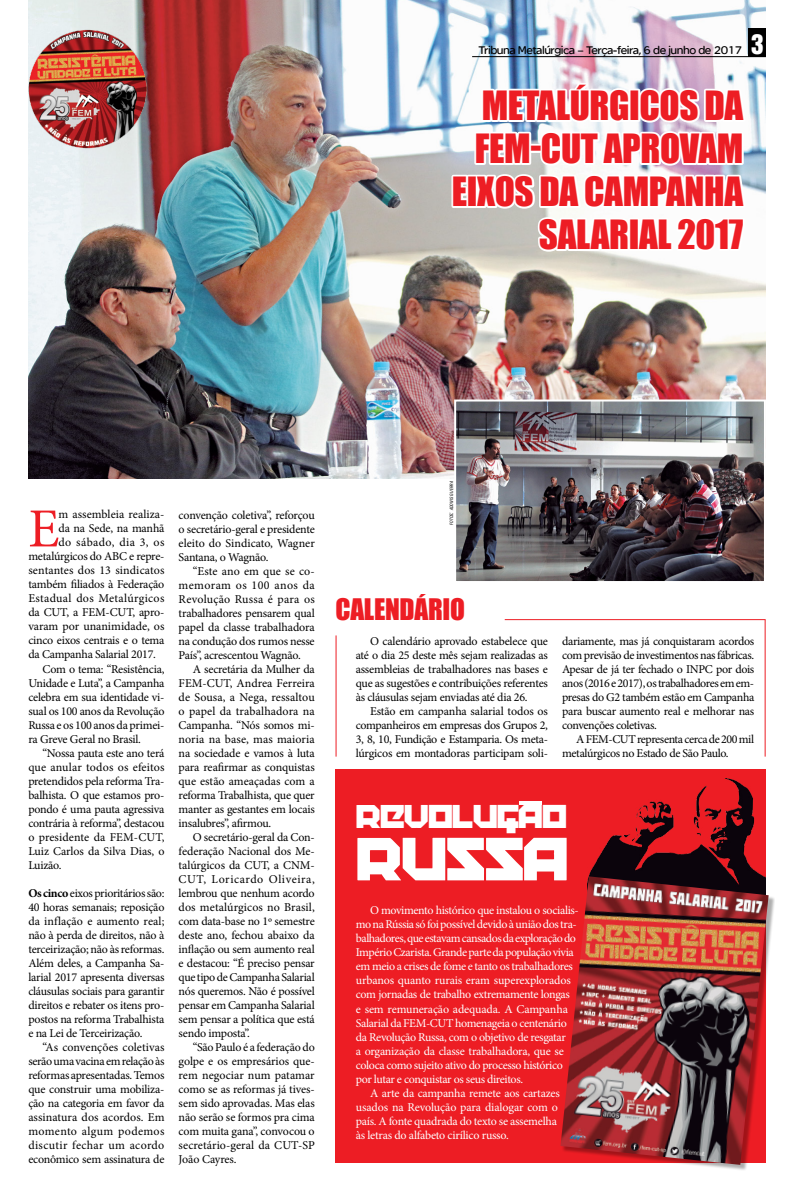
<style>
.page{position:relative;width:794px;height:1191px;background:#fff}
.page>*{position:absolute;margin:0;border:0;box-sizing:border-box;transform-origin:0 0}
.t1{font:55.1px "Minion Pro";color:#ed1d24}
.t2{font:54.4px "Future Socialism";letter-spacing:-.03em;color:#fff}
.t3{font:37px/43px "Impact";letter-spacing:-.01em;color:#ed1d24;text-align:right}
.t4{font:29.5px "Future Socialism";letter-spacing:-.03em;color:#fff}
.t5{font:27.3px "Impact";letter-spacing:-.01em;color:#ed1d24}
.t6{font:12px/14px "Minion Pro";letter-spacing:-.02em;color:#000;text-align:justify}
.t7{font:12px "Minion Pro";letter-spacing:-.03em;color:#fff}
.t8{font:12px "Minion Pro";letter-spacing:-.01em;color:#fff}
.t9{font:12px "SE Optimist Semi";letter-spacing:-.04em;color:#000}
.t10{font:12px "Minion Pro";letter-spacing:.01em;color:#000}
.t11{font:12px "Minion Pro";letter-spacing:.025em;color:#000}
.t12{font:12px "Minion Pro";color:#000}
.t13{font:italic condensed 4.4px "Swiss 721 BT";letter-spacing:-.005em;color:#000}
.s1{font-family:"Helvetica Inserat";font-size:25px;color:#fff}
.s2{font-weight:700}
.s3{font-size:6.2px}
</style>
<div class="page">
<img style="left:28px;top:0;width:738px;height:479px">
<img style="left:457px;top:402px;width:306px;height:178px">
<div style="left:454px;top:399px;width:312px;height:184px;border:2px solid #fff"></div>
<div style="left:335px;top:769px;width:430px;height:393px;background:#ed1d24"></div>
<img style="left:588px;top:778px;width:176px;height:98px">
<hr style="left:472px;top:56px;width:294px;height:1px;background:#000">
<div style="left:749px;top:29px;width:17px;height:28px;background:#000"></div>
<svg style="left:449px;top:40px;width:299px;height:215px"></svg>
<hr style="left:505px;top:619px;width:260px;height:1px;background:#ed1d24">
<hr style="left:764px;top:620px;width:1px;height:136px;background:#ed1d24">
<hr style="left:335px;top:635px;width:1px;height:121px;background:#ed1d24">
<svg style="left:519px;top:801px;width:23px;height:3px"></svg>
<div style="left:562px;top:877px;width:213px;height:294px;background:#000;opacity:.32"></div>
<img style="left:560px;top:876px;width:208px;height:288px">
<img style="left:28px;top:30px;width:118px;height:118px">
<p class="t9" style="left:478px;top:44px;width:287px">Tribuna Metalúrgica – Terça-feira, 6 de junho de 2017 <span class="s1">3</span></p>
<h3 class="t3" style="left:452px;top:83px;width:293px">METALÚRGICOS DA<br>FEM-CUT APROVAM<br>EIXOS DA CAMPANHA<br>SALARIAL 2017</h3>
<h1 class="t1" style="left:28px;top:492px;width:33px">E</h1>
<p class="t6" style="left:59px;top:507px;width:107px">m assembleia realiza-</p>
<p class="t6" style="left:59px;top:521px;width:107px">da na Sede, na manhã</p>
<p class="t6" style="left:59px;top:535px;width:107px">do sábado, dia 3, os</p>
<p class="t6" style="left:28px;top:549px;width:138px">metalúrgicos do ABC e repre-</p>
<p class="t10" style="left:28px;top:562px;width:138px">sentantes dos 13 sindicatos</p>
<p class="t6" style="left:28px;top:577px;width:138px">também filiados à Federação</p>
<p class="t11" style="left:28px;top:590px;width:138px">Estadual dos Metalúrgicos</p>
<p class="t6" style="left:28px;top:605px;width:138px">da CUT, a FEM-CUT, apro-</p>
<p class="t12" style="left:28px;top:618px;width:138px">varam por unanimidade, os</p>
<p class="t6" style="left:28px;top:633px;width:138px">cinco eixos centrais e o tema</p>
<p class="t6" style="left:28px;top:647px;width:129px">da Campanha Salarial 2017.</p>
<p class="t6" style="left:43px;top:661px;width:123px">Com o tema: “Resistência,</p>
<p class="t6" style="left:28px;top:675px;width:138px">Unidade e Luta”, a Campanha</p>
<p class="t6" style="left:28px;top:689px;width:138px">celebra em sua identidade vi-</p>
<p class="t6" style="left:28px;top:703px;width:138px">sual os 100 anos da Revolução</p>
<p class="t6" style="left:28px;top:717px;width:138px">Russa e os 100 anos da primei-</p>
<p class="t6" style="left:28px;top:731px;width:114px">ra Greve Geral no Brasil.</p>
<p class="t6" style="left:43px;top:745px;width:123px">“Nossa pauta este ano terá</p>
<p class="t6" style="left:28px;top:760px;width:138px">que anular todos os efeitos</p>
<p class="t6" style="left:28px;top:774px;width:138px">pretendidos pela reforma Tra-</p>
<p class="t6" style="left:28px;top:788px;width:138px">balhista. O que estamos pro-</p>
<p class="t6" style="left:28px;top:802px;width:138px">pondo é uma pauta agressiva</p>
<p class="t6" style="left:28px;top:816px;width:138px">contrária à reforma”, destacou</p>
<p class="t10" style="left:28px;top:828px;width:138px">o presidente da FEM-CUT,</p>
<p class="t6" style="left:28px;top:844px;width:138px">Luiz Carlos da Silva Dias, o</p>
<p class="t6" style="left:28px;top:858px;width:35px">Luizão.</p>
<p class="t6" style="left:28px;top:886px;width:138px"><span class="s2">Os cinco</span> eixos prioritários são:<br>40 horas semanais; reposição da inflação e aumento real; não à perda de direitos, não à terceirização; não às reformas.<br>Além deles, a Campanha Sa&shy;larial 2017 apresenta diversas cláusulas sociais para garantir direitos e rebater os itens pro&shy;postos na reforma Trabalhista e na Lei de Terceirização.</p>
<p class="t6" style="left:28px;top:1040px;width:138px;text-indent:14px">“As convenções coletivas serão uma vacina em relação às reformas apresentadas. Temos que construir uma mobiliza&shy;ção na categoria em favor da assinatura dos acordos. Em momento algum podemos discutir fechar um acordo econômico sem assinatura de</p>
<p class="t6" style="left:179px;top:508px;width:138px">convenção coletiva”, reforçou o secretário-geral e presidente eleito do Sindicato, Wagner Santana, o Wagnão.</p>
<p class="t6" style="left:179px;top:564px;width:138px;text-indent:14px">“Este ano em que se co&shy;memoram os 100 anos da Revolução Russa é para os trabalhadores pensarem qual papel da classe trabalhadora na condução dos rumos nesse País”, acrescentou Wagnão.</p>
<p class="t6" style="left:179px;top:662px;width:138px;text-indent:14px">A secretária da Mulher da FEM-CUT, Andrea Ferreira de Sousa, a Nega, ressaltou o papel da trabalhadora na Campanha. “Nós somos mi&shy;noria na base, mas maioria na sociedade e vamos à luta para reafirmar as conquistas que estão ameaçadas com a reforma Trabalhista, que quer manter as gestantes em locais insalubres”, afirmou.</p>
<p class="t6" style="left:179px;top:830px;width:138px;text-indent:14px">O secretário-geral da Con&shy;federação Nacional dos Me&shy;talúrgicos da CUT, a CNM-CUT, Loricardo Oliveira, lembrou que nenhum acordo dos metalúrgicos no Brasil, com data-base no 1º semestre deste ano, fechou abaixo da inflação ou sem aumento real e destacou: “É preciso pensar que tipo de Campanha Salarial nós queremos. Não é possível pensar em Campanha Salarial sem pensar a política que está sendo imposta”.</p>
<p class="t6" style="left:179px;top:1040px;width:138px;text-indent:14px">“São Paulo é a federação do golpe e os empresários que&shy;rem negociar num patamar como se as reformas já tives&shy;sem sido aprovadas. Mas elas não serão se formos pra cima com muita gana”, convocou o secretário-geral da CUT-SP João Cayres.</p>
<p class="t13" style="left:449px;top:525px;width:45px;rotate:-90deg">fotos<span class="s3">:</span> adonis guerra</p>
<h3 class="t5" style="left:335px;top:588px;width:131px">CALENDÁRIO</h3>
<p class="t6" style="left:356px;top:634px;width:194px;text-indent:14px">O calendário aprovado estabelece que até o dia 25 deste mês sejam realizadas as assembleias de trabalhadores nas bases e que as sugestões e contribuições referentes às cláusulas sejam enviadas até dia 26.</p>
<p class="t6" style="left:356px;top:704px;width:194px;text-indent:14px">Estão em campanha salarial todos os companheiros em empresas dos Grupos 2, 3, 8, 10, Fundição e Estamparia. Os meta&shy;lúrgicos em montadoras participam soli-</p>
<p class="t6" style="left:562px;top:634px;width:194px">dariamente, mas já conquistaram acordos com previsão de investimentos nas fábricas.<br>Apesar de já ter fechado o INPC por dois anos (2016 e 2017), os trabalhadores em em&shy;presas do G2 também estão em Campanha para buscar aumento real e melhorar nas convenções coletivas.</p>
<p class="t6" style="left:562px;top:732px;width:194px;text-indent:14px">A FEM-CUT representa cerca de 200 mil metalúrgicos no Estado de São Paulo.</p>
<h3 class="t4" style="left:356px;top:804px;width:212px">REVOLUÇÃO</h3>
<h2 class="t2" style="left:356px;top:835px;width:214px">RUSSA</h2>
<p class="t7" style="left:370px;top:902px;width:210px">O movimento histórico que instalou o socialis-</p>
<p class="t7" style="left:356px;top:916px;width:222px">mo na Rússia só foi possível devido à união dos tra-</p>
<p class="t7" style="left:356px;top:930px;width:222px">balhadores, que estavam cansados da exploração do</p>
<p class="t7" style="left:356px;top:944px;width:219px">Império Czarista. Grande parte da população vivia</p>
<p class="t7" style="left:356px;top:958px;width:219px">em meio a crises de fome e tanto os trabalhadores</p>
<p class="t8" style="left:356px;top:972px;width:216px">urbanos quanto rurais eram superexplorados</p>
<p class="t7" style="left:356px;top:986px;width:215px">com jornadas de trabalho extremamente longas</p>
<p class="t8" style="left:356px;top:1000px;width:214px">e sem remuneração adequada. A Campanha</p>
<p class="t7" style="left:356px;top:1014px;width:212px">Salarial da FEM-CUT homenageia o centenário</p>
<p class="t7" style="left:356px;top:1028px;width:212px">da Revolução Russa, com o objetivo de resgatar</p>
<p class="t7" style="left:356px;top:1042px;width:210px">a organização da classe trabalhadora, que se</p>
<p class="t7" style="left:356px;top:1056px;width:209px">coloca como sujeito ativo do processo histórico</p>
<p class="t7" style="left:356px;top:1070px;width:169px">por lutar e conquistar os seus direitos.</p>
<p class="t7" style="left:370px;top:1084px;width:191px">A arte da campanha remete aos cartazes</p>
<p class="t8" style="left:356px;top:1098px;width:204px">usados na Revolução para dialogar com o</p>
<p class="t7" style="left:356px;top:1112px;width:203px">país. A fonte quadrada do texto se assemelha</p>
<p class="t7" style="left:356px;top:1126px;width:154px">às letras do alfabeto cirílico russo.</p>
</div>
